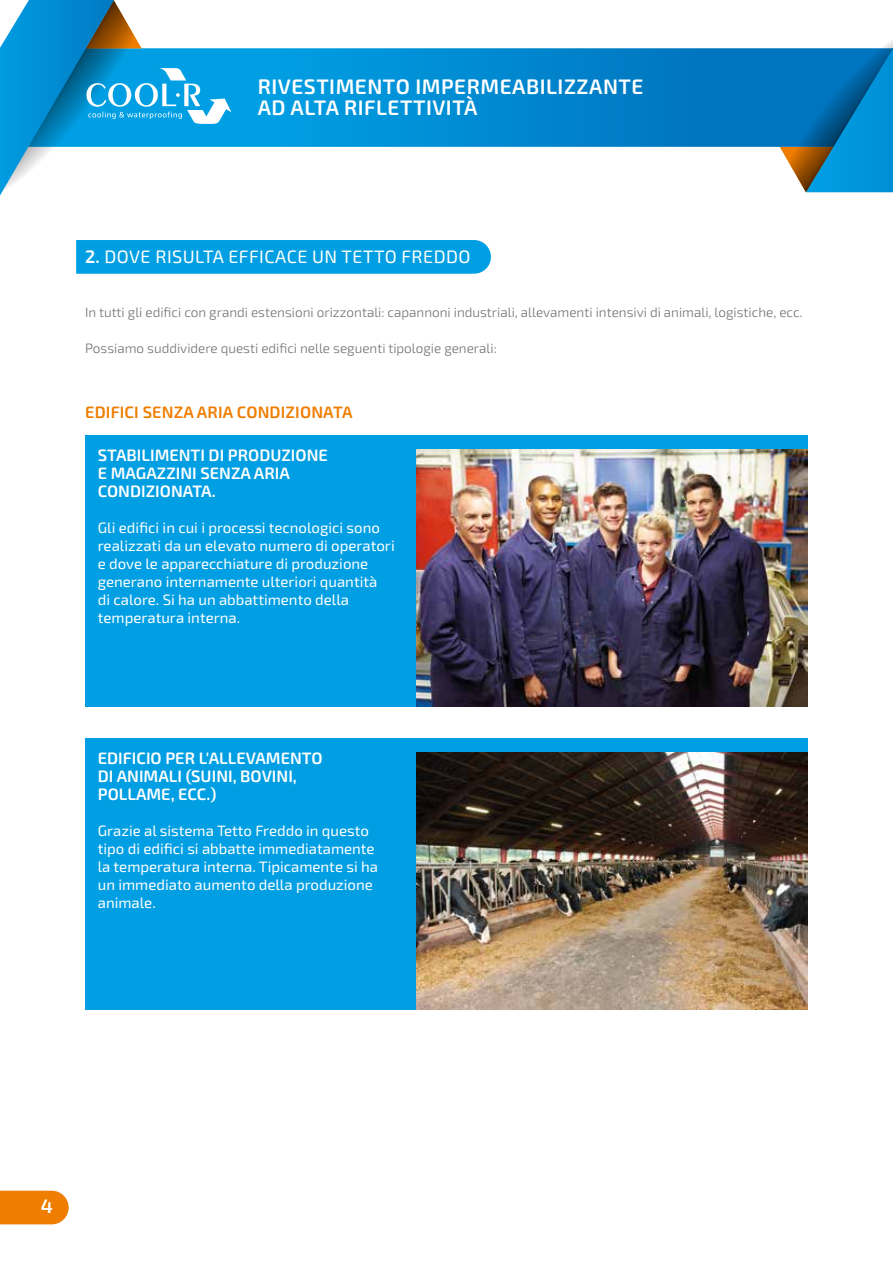
<style>
.page{position:relative;width:893px;height:1263px;background:#fff}
.page>*{position:absolute;margin:0;border:0;box-sizing:border-box;transform-origin:0 0}
.t1{font:600 21px/21px "Exo 2.0";letter-spacing:.025em;color:#fff}
.t2{font:600 19.5px "Exo 2.0";color:#fff}
.t3{font:18px "Exo 2.0";letter-spacing:.025em;color:#fff}
.t4{font:600 16.5px/18px "Exo 2.0";color:#fff}
.t5{font:600 16.5px "Exo 2.0";letter-spacing:.01em;color:#ef7d00}
.t6{font:15px/18px "Exo 2.0";color:#fff}
.t7{font:300 13.5px "Exo 2.0";color:#706f6f}
.s1{font-weight:600}
</style>
<div class="page">
<div style="left:0;top:1191px;width:69px;height:33px;background:#ef7d00"></div>
<svg style="left:231px;top:48px;width:549px;height:99px;background:#0188cf"></svg>
<svg style="left:780px;top:40px;width:113px;height:152px;background:#2185ba"></svg>
<svg style="left:0;top:0;width:231px;height:196px"></svg>
<div style="left:76px;top:240px;width:415px;height:34px;background:#009fe3"></div>
<div style="left:85px;top:251px;width:389px;height:14px;background:#009fe3"></div>
<div style="left:85px;top:435px;width:723px;height:271px;background:#009fe3"></div>
<img style="left:417px;top:450px;width:391px;height:256px">
<div style="left:85px;top:738px;width:723px;height:271px;background:#009fe3"></div>
<img style="left:417px;top:753px;width:391px;height:256px">
<h1 class="t1" style="left:258px;top:77px;width:387px">RIVESTIMENTO IMPERMEABILIZZANTE<br>AD ALTA RIFLETTIVITÀ</h1>
<p class="t3" style="left:85px;top:246px;width:387px"><span class="s1">2.</span> DOVE RISULTA EFFICACE UN TETTO FREDDO</p>
<p class="t7" style="left:85px;top:305px;width:719px">In tutti gli edifici con grandi estensioni orizzontali: capannoni industriali, allevamenti intensivi di animali, logistiche, ecc.</p>
<p class="t7" style="left:85px;top:341px;width:413px">Possiamo suddividere questi edifici nelle seguenti tipologie generali:</p>
<p class="t5" style="left:85px;top:402px;width:269px">EDIFICI SENZA ARIA CONDIZIONATA</p>
<p class="t4" style="left:98px;top:447px;width:232px">STABILIMENTI DI PRODUZIONE<br>E MAGAZZINI SENZA ARIA<br>CONDIZIONATA.</p>
<p class="t6" style="left:98px;top:519px;width:298px">Gli edifici in cui i processi tecnologici sono realizzati da un elevato numero di operatori e dove le apparecchiature di produzione generano internamente ulteriori quantità<br>di calore. Si ha un abbattimento della temperatura interna.</p>
<p class="t4" style="left:98px;top:750px;width:226px">EDIFICIO PER L'ALLEVAMENTO<br>DI ANIMALI (SUINI, BOVINI,<br>POLLAME, ECC.)</p>
<p class="t6" style="left:98px;top:822px;width:282px">Grazie al sistema Tetto Freddo in questo tipo di edifici si abbatte immediatamente la temperatura interna. Tipicamente si ha un immediato aumento della produzione animale.</p>
<h2 class="t2" style="left:41px;top:1195px;width:14px">4</h2>
</div>
